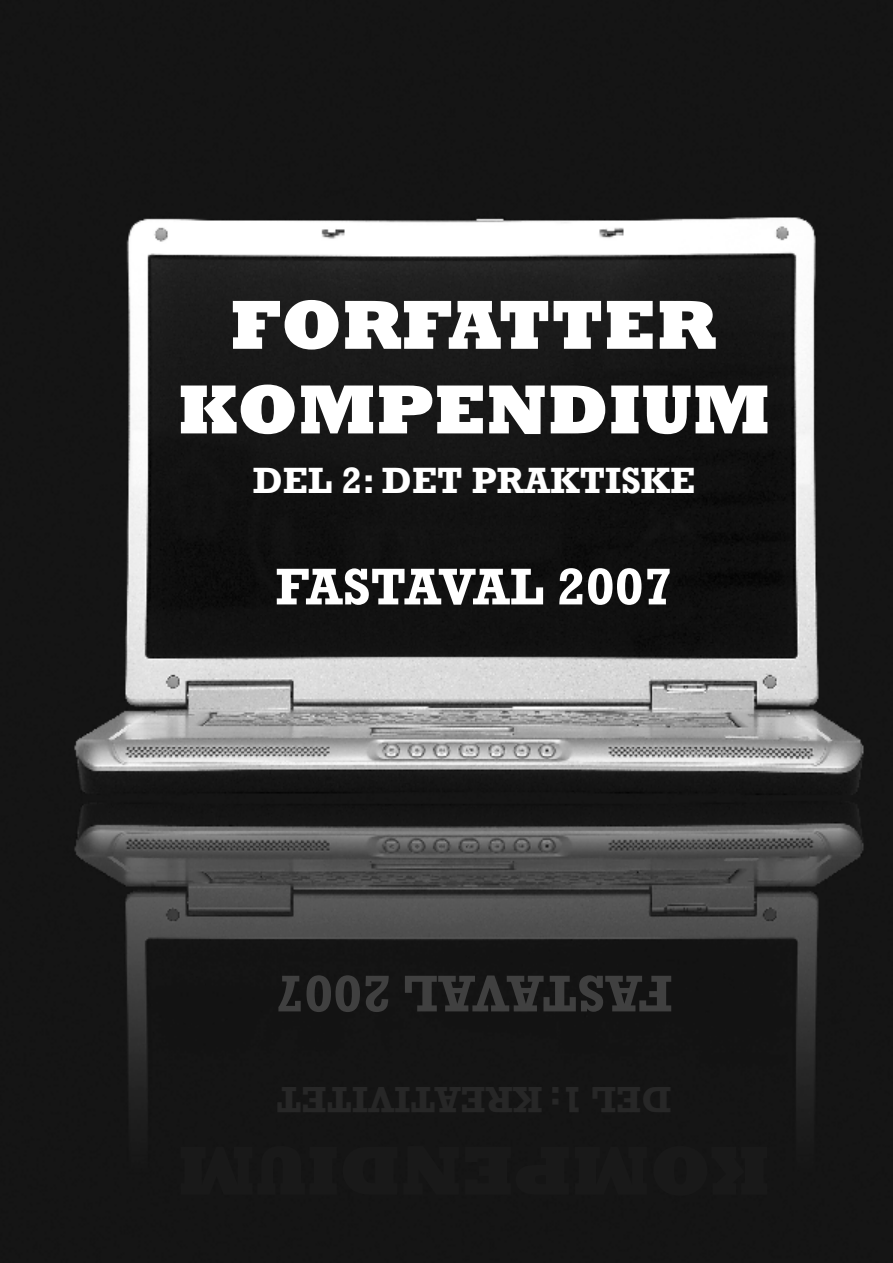
<style>
.page{position:relative;width:893px;height:1263px;background:#fff}
.page>*{position:absolute;margin:0;border:0;box-sizing:border-box;transform-origin:0 0}
.t1{font:800 70.5px "Rockwell";color:#fff}
.t2{font:700 52.5px "Rockwell";color:#fff}
.t3{font:700 52.5px "Rockwell";color:#404040}
.t4{font:700 37.5px "Rockwell";color:#fff}
</style>
<div class="page">
<img style="left:0;top:0;width:893px;height:1262px">
<p class="t1" style="left:231px;top:284px;width:487px">FORFATTER</p>
<p class="t1" style="left:178px;top:369px;width:594px">KOMPENDIUM</p>
<p class="t4" style="left:253px;top:458px;width:444px">DEL 2: DET PRAKTISKE</p>
<p class="t2" style="left:275px;top:555px;width:399px">FASTAVAL 2007</p>
<p class="t3" style="left:673px;top:1025px;width:399px;rotate:-180deg">FASTAVAL 2007</p>
</div>
